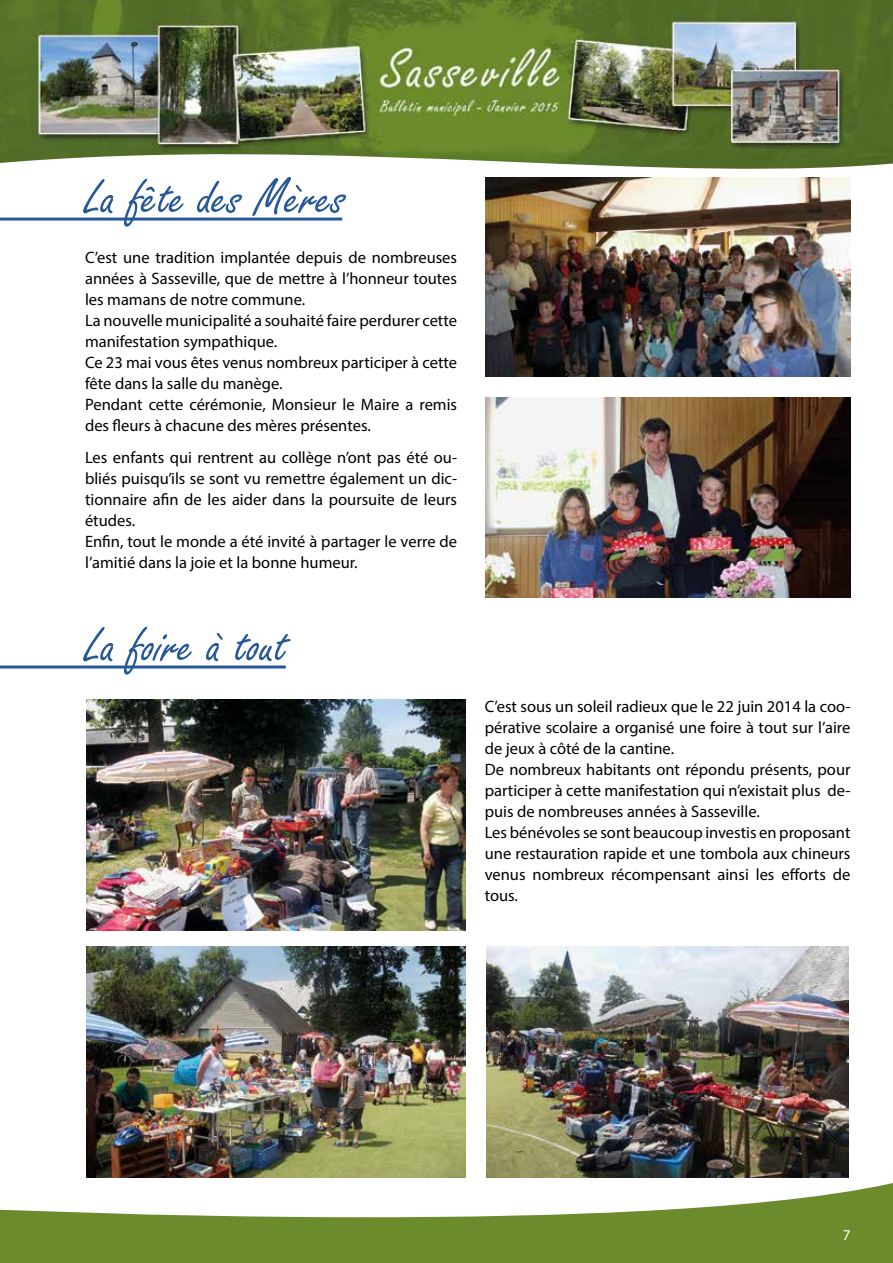
<style>
.page{position:relative;width:893px;height:1263px;background:#fff}
.page>*{position:absolute;margin:0;border:0;box-sizing:border-box;transform-origin:0 0}
.t1{font:54px "Freestyle Script";color:#255895}
.t2{font:16.5px/21px "Myriad Pro";color:#000}
.t3{font:15px "Myriad Pro";color:#fff}
</style>
<div class="page">
<img style="left:0;top:0;width:893px;height:169px">
<svg style="left:0;top:1183px;width:893px;height:80px;fill:#6b8b2c"></svg>
<img style="left:485px;top:177px;width:365px;height:200px">
<img style="left:485px;top:398px;width:365px;height:199px">
<img style="left:486px;top:946px;width:363px;height:232px">
<img style="left:87px;top:699px;width:379px;height:232px">
<img style="left:87px;top:946px;width:379px;height:232px">
<hr style="left:0;top:218px;width:342px;height:3px;background:#255895">
<hr style="left:0;top:665px;width:286px;height:3px;background:#255895">
<h1 class="t1" style="left:85px;top:168px;width:262px">La fête des Mères</h1>
<p class="t2" style="left:85px;top:247px;width:374px">C’est une tradition implantée depuis de nombreuses années à Sasseville, que de mettre à l’honneur toutes les mamans de notre commune.<br>La nouvelle municipalité a souhaité faire perdurer cette manifestation sympathique.<br>Ce 23 mai vous êtes venus nombreux participer à cette fête dans la salle du manège.<br>Pendant cette cérémonie, Monsieur le Maire a remis des fleurs à chacune des mères présentes.</p>
<p class="t2" style="left:85px;top:446px;width:374px">Les enfants qui rentrent au collège n’ont pas été ou&shy;bliés puisqu’ils se sont vu remettre également un dic&shy;tionnaire afin de les aider dans la poursuite de leurs études.<br>Enfin, tout le monde a été invité à partager le verre de l’amitié dans la joie et la bonne humeur.</p>
<h1 class="t1" style="left:85px;top:616px;width:204px">La foire à tout</h1>
<p class="t2" style="left:485px;top:695px;width:367px">C’est sous un soleil radieux que le 22 juin 2014 la coo&shy;pérative scolaire a organisé une foire à tout sur l’aire de jeux à côté de la cantine.<br>De nombreux habitants ont répondu présents, pour participer à cette manifestation qui n’existait plus de&shy;puis de nombreuses années à Sasseville.<br>Les bénévoles se sont beaucoup investis en proposant une restauration rapide et une tombola aux chineurs venus nombreux récompensant ainsi les efforts de tous.</p>
<p class="t3" style="left:843px;top:1226px;width:9px">7</p>
</div>
